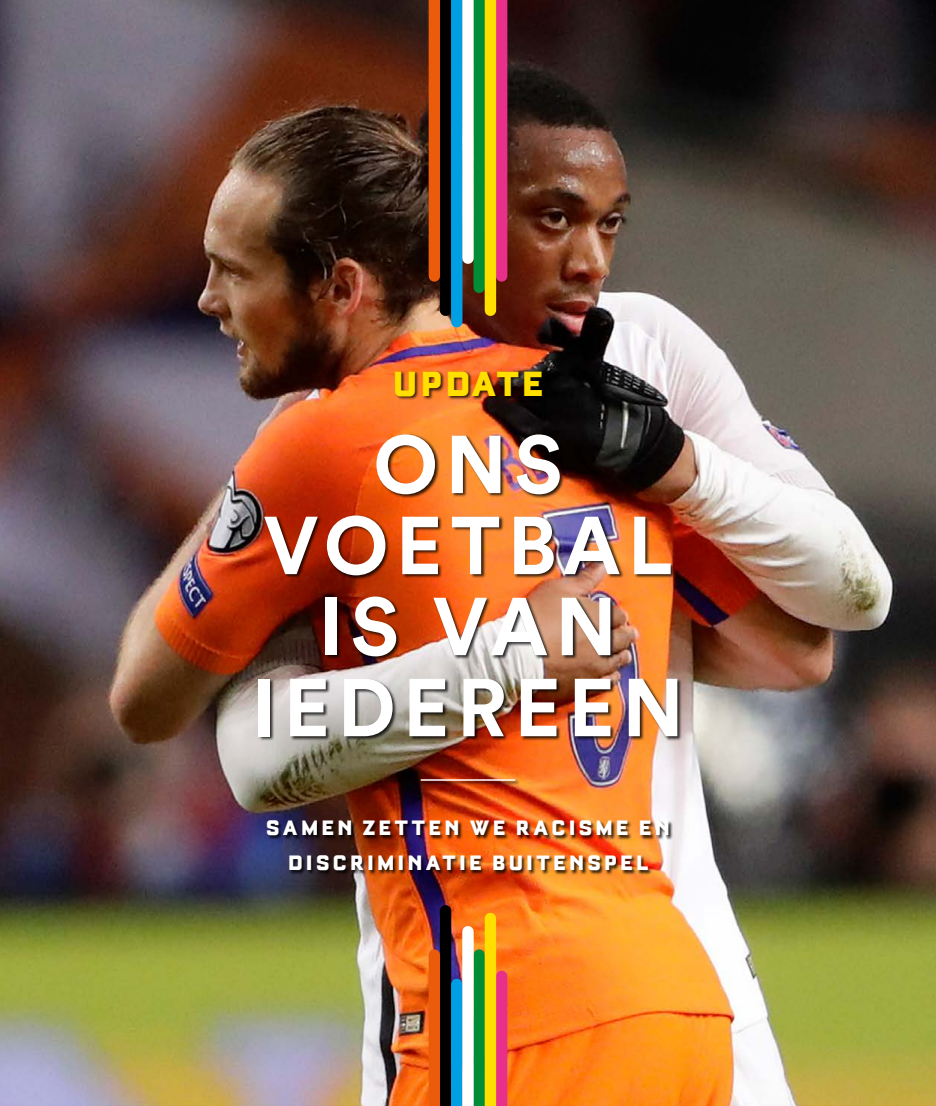
<style>
.page{position:relative;width:936px;height:1106px;background:#fff}
.page>*{position:absolute;margin:0;border:0;box-sizing:border-box;transform-origin:0 0}
.t1{font:700 81px/81px "Circular Std";letter-spacing:.09em;color:#fff;text-align:center}
.t2{font:900 42.9px "Bourgeois";letter-spacing:.06em;color:#ffde00}
.t3{font:900 25.5px/34.7px "Bourgeois";letter-spacing:.115em;color:#fff;text-align:center}
</style>
<div class="page">
<img style="left:0;top:0;width:935px;height:1106px">
<div style="left:259px;top:434px;width:423px;height:306px;background:#000;opacity:.8"></div>
<div style="left:267px;top:819px;width:406px;height:56px;background:#000;opacity:.8"></div>
<div style="left:473px;top:0;width:12px;height:287px;background:#008d36"></div>
<div style="left:496px;top:0;width:11px;height:276px;background:#e8308a"></div>
<div style="left:484px;top:0;width:12px;height:310px;background:#ffde00"></div>
<div style="left:440px;top:0;width:11px;height:310px;background:#000"></div>
<div style="left:451px;top:0;width:11px;height:322px;background:#009fe3"></div>
<div style="left:462px;top:0;width:11px;height:258px;background:#fff"></div>
<div style="left:428px;top:0;width:12px;height:276px;background:#ea5b0b"></div>
<div style="left:473px;top:955px;width:12px;height:151px;background:#008d36"></div>
<div style="left:496px;top:976px;width:11px;height:130px;background:#e8308a"></div>
<div style="left:484px;top:918px;width:12px;height:188px;background:#ffde00"></div>
<div style="left:440px;top:910px;width:11px;height:196px;background:#000"></div>
<div style="left:451px;top:984px;width:11px;height:122px;background:#009fe3"></div>
<div style="left:462px;top:931px;width:11px;height:175px;background:#fff"></div>
<div style="left:428px;top:955px;width:12px;height:151px;background:#ea5b0b"></div>
<div style="left:420px;top:779px;width:100px;height:6px;background:#000;opacity:.8"></div>
<hr style="left:420px;top:779px;width:95px;height:1px;background:#fff">
<div style="left:394px;top:371px;width:153px;height:29px;background:#000;opacity:.8"></div>
<h2 class="t2" style="left:392px;top:361px;width:153px">UPDATE</h2>
<h1 class="t1" style="left:252px;top:422px;width:433px">ONS<br>VOETBAL<br>IS VAN<br>IEDEREEN</h1>
<p class="t3" style="left:266px;top:810px;width:406px">SAMEN ZETTEN WE RACISME EN<br>DISCRIMINATIE BUITENSPEL</p>
</div>
